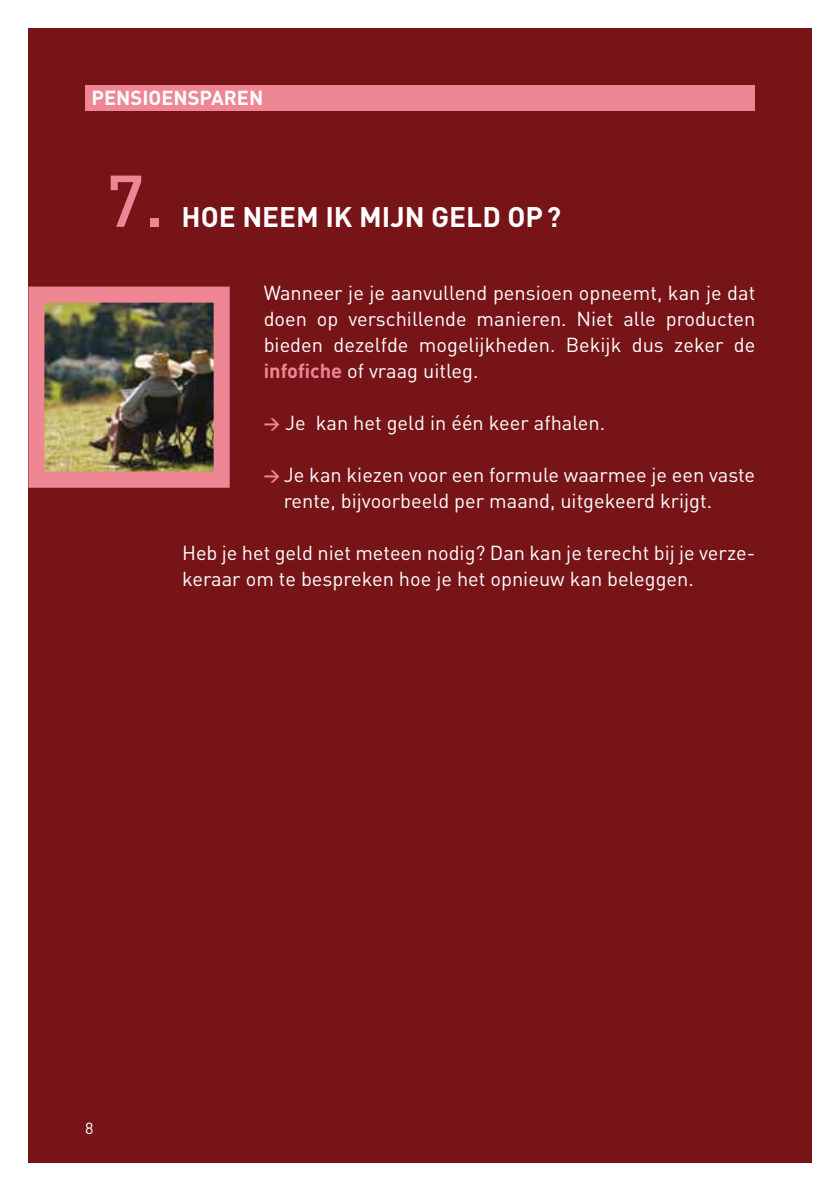
<style>
.page{position:relative;width:840px;height:1191px;background:#fff}
.page>*{position:absolute;margin:0;border:0;box-sizing:border-box;transform-origin:0 0}
.t1{font:500 72px "DIN";color:#ee8694}
.t2{font:700 28px "DIN";color:#fff}
.t3{font:20px/26px "DIN";color:#fff}
.t4{font:700 20px "DIN";color:#fff}
.t5{font:16px "DIN";color:#fff}
.s1{font-weight:700;color:#ee8694}
.s2{font-weight:700;font-size:16px;color:#ee8694}
</style>
<div class="page">
<div style="left:28px;top:28px;width:783px;height:1134px;background:#771417"></div>
<div style="left:85px;top:85px;width:669px;height:25px;background:#ee8694"></div>
<img style="left:45px;top:303px;width:167px;height:168px">
<div style="left:28px;top:286px;width:201px;height:202px;border:16px solid #ee8694"></div>
<p class="t4" style="left:91px;top:84px;width:173px">PENSIOENSPAREN</p>
<h1 class="t1" style="left:106px;top:155px;width:60px">7.</h1>
<h2 class="t2" style="left:181px;top:198px;width:381px">HOE NEEM IK MIJN GELD OP?</h2>
<p class="t3" style="left:263px;top:279px;width:493px;text-align:justify">Wanneer je je aanvullend pensioen opneemt, kan je dat doen op verschillende manieren. Niet alle producten bieden dezelfde mogelijkheden. Bekijk dus zeker de <span class="s1">INFOFICHE</span> of vraag uitleg.</p>
<p class="t3" style="left:263px;top:409px;width:343px"><span class="s2">&gt;</span> Je kan het geld in één keer afhalen.</p>
<p class="t3" style="left:284px;top:461px;width:472px;text-indent:-20px"><span class="s2">&gt;</span> Je kan kiezen voor een formule waarmee je een vaste rente, bijvoorbeeld per maand, uitgekeerd krijgt.</p>
<p class="t3" style="left:182px;top:539px;width:574px">Heb je het geld niet meteen nodig? Dan kan je terecht bij je verze&shy;keraar om te bespreken hoe je het opnieuw kan beleggen.</p>
<p class="t5" style="left:85px;top:1118px;width:10px">8</p>
</div>
